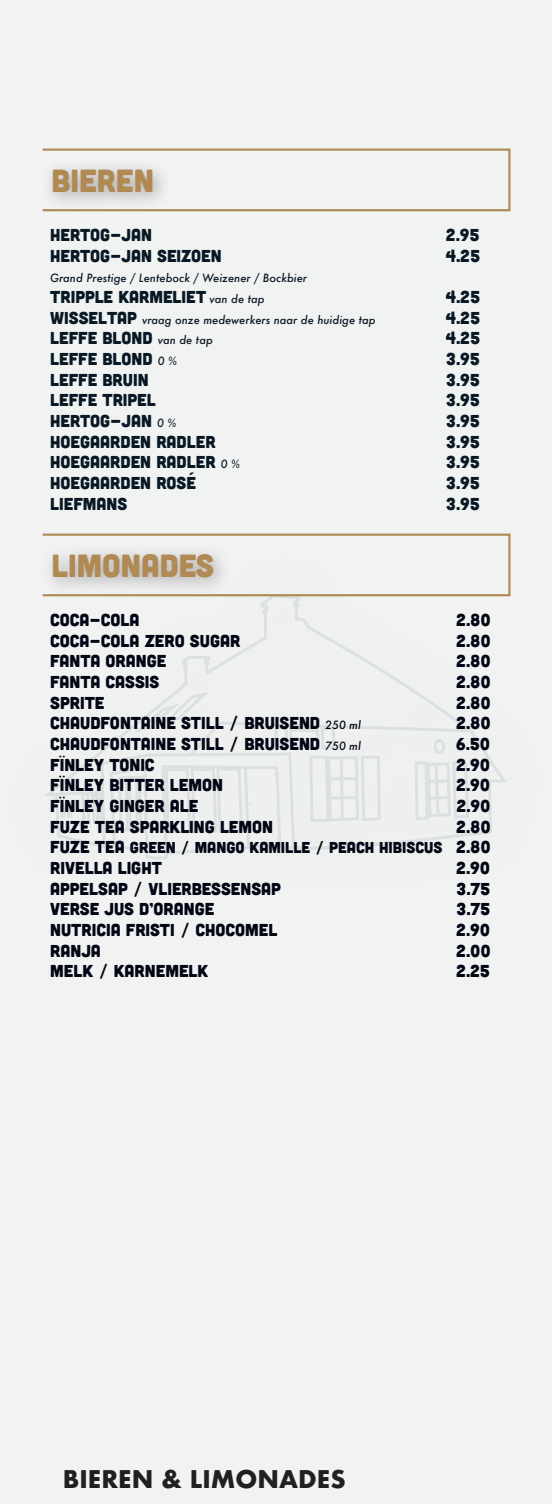
<style>
.page{position:relative;width:552px;height:1504px;background:#fff}
.page>*{position:absolute;margin:0;border:0;box-sizing:border-box;transform-origin:0 0}
.t1{font:32.02px "Cubano";color:#b08953}
.t2{font:700 23.8px "Futura";color:#231f20}
.t3{font:17.15px "Cubano";color:#040515}
.t4{font:17.15px "Cubano";color:#091825}
.t5{font:15.75px "Cubano";color:#040515}
.t6{font:italic 500 11.03px "Futura";color:#091825}
.s1{font-family:"Futura";font-weight:500;font-style:italic;font-size:11.03px}
.s2{font-family:"Cubano";font-weight:400;font-style:normal;font-size:17.15px}
.s3{font-size:17.15px}
</style>
<div class="page">
<div style="left:0;top:0;width:551px;height:1504px;background:#f1f3f2"></div>
<svg style="left:46px;top:596px;width:427px;height:264px"></svg>
<img style="left:42px;top:552px;width:197px;height:56px">
<div style="left:41px;top:533px;width:469px;height:63px;border:2px solid #b08953"></div>
<div style="left:41px;top:148px;width:469px;height:63px;border:2px solid #b08953"></div>
<h1 class="t1" style="left:52px;top:160px;width:104px">BIEREN</h1>
<p class="t4" style="left:50px;top:224px;width:103px">HERTOG-JAN</p>
<p class="t4" style="left:445px;top:224px;width:35px">2.95</p>
<p class="t4" style="left:50px;top:244px;width:173px">HERTOG-JAN SEIZOEN</p>
<p class="t4" style="left:445px;top:244px;width:36px">4.25</p>
<p class="t6" style="left:50px;top:271px;width:258px">Grand Prestige / Lentebock / Weizener / Bockbier</p>
<p class="t4" style="left:50px;top:286px;width:216px">TRIPPLE KARMELIET <span class="s1">van de tap</span></p>
<p class="t4" style="left:445px;top:286px;width:36px">4.25</p>
<p class="t6" style="left:50px;top:312px;width:326px"><span class="s2">WISSELTAP</span> vraag onze medewerkers naar de huidige tap</p>
<p class="t4" style="left:445px;top:306px;width:36px">4.25</p>
<p class="t4" style="left:50px;top:327px;width:164px">LEFFE BLOND <span class="s1">van de tap</span></p>
<p class="t4" style="left:445px;top:327px;width:36px">4.25</p>
<p class="t4" style="left:50px;top:348px;width:128px">LEFFE BLOND <span class="s1">0 %</span></p>
<p class="t4" style="left:445px;top:348px;width:36px">3.95</p>
<p class="t4" style="left:50px;top:368px;width:100px">LEFFE BRUIN</p>
<p class="t4" style="left:445px;top:368px;width:36px">3.95</p>
<p class="t4" style="left:50px;top:389px;width:107px">LEFFE TRIPEL</p>
<p class="t4" style="left:445px;top:389px;width:36px">3.95</p>
<p class="t4" style="left:50px;top:410px;width:127px">HERTOG-JAN <span class="s1">0 %</span></p>
<p class="t4" style="left:445px;top:410px;width:36px">3.95</p>
<p class="t4" style="left:50px;top:430px;width:167px">HOEGAARDEN RADLER</p>
<p class="t4" style="left:445px;top:430px;width:36px">3.95</p>
<p class="t4" style="left:50px;top:451px;width:191px">HOEGAARDEN RADLER <span class="s1">0 %</span></p>
<p class="t4" style="left:445px;top:451px;width:36px">3.95</p>
<p class="t4" style="left:50px;top:472px;width:147px">HOEGAARDEN ROSÉ</p>
<p class="t4" style="left:445px;top:472px;width:36px">3.95</p>
<p class="t4" style="left:50px;top:492px;width:78px">LIEFMANS</p>
<p class="t4" style="left:445px;top:492px;width:36px">3.95</p>
<h1 class="t1" style="left:52px;top:545px;width:164px">LIMONADES</h1>
<p class="t3" style="left:50px;top:609px;width:91px">COCA-COLA</p>
<p class="t3" style="left:455px;top:609px;width:36px">2.80</p>
<p class="t3" style="left:50px;top:629px;width:191px">COCA-COLA ZERO SUGAR</p>
<p class="t3" style="left:455px;top:629px;width:36px">2.80</p>
<p class="t3" style="left:50px;top:650px;width:117px">FANTA ORANGE</p>
<p class="t3" style="left:455px;top:650px;width:36px">2.80</p>
<p class="t3" style="left:50px;top:671px;width:111px">FANTA CASSIS</p>
<p class="t3" style="left:455px;top:671px;width:36px">2.80</p>
<p class="t3" style="left:50px;top:691px;width:56px">SPRITE</p>
<p class="t3" style="left:455px;top:691px;width:36px">2.80</p>
<p class="t3" style="left:50px;top:712px;width:312px">CHAUDFONTAINE STILL / BRUISEND <span class="s1">250 ml</span></p>
<p class="t3" style="left:456px;top:712px;width:36px">2.80</p>
<p class="t3" style="left:50px;top:733px;width:312px">CHAUDFONTAINE STILL / BRUISEND <span class="s1">750 ml</span></p>
<p class="t3" style="left:456px;top:733px;width:36px">6.50</p>
<p class="t3" style="left:50px;top:753px;width:106px">FÏNLEY TONIC</p>
<p class="t3" style="left:455px;top:753px;width:35px">2.90</p>
<p class="t3" style="left:50px;top:774px;width:174px">FÏNLEY BITTER LEMON</p>
<p class="t3" style="left:455px;top:774px;width:35px">2.90</p>
<p class="t3" style="left:50px;top:795px;width:149px">FÏNLEY GINGER ALE</p>
<p class="t3" style="left:456px;top:795px;width:35px">2.90</p>
<p class="t3" style="left:50px;top:815px;width:224px">FUZE TEA SPARKLING LEMON</p>
<p class="t3" style="left:456px;top:815px;width:36px">2.80</p>
<p class="t5" style="left:50px;top:837px;width:441px"><span class="s3">FUZE TEA</span> GREEN / MANGO KAMILLE / PEACH HIBISCUS <span class="s3">2.80</span></p>
<p class="t3" style="left:50px;top:857px;width:113px">RIVELLA LIGHT</p>
<p class="t3" style="left:455px;top:857px;width:35px">2.90</p>
<p class="t3" style="left:50px;top:877px;width:232px">APPELSAP / VLIERBESSENSAP</p>
<p class="t3" style="left:456px;top:877px;width:36px">3.75</p>
<p class="t3" style="left:50px;top:898px;width:165px">VERSE JUS D’ORANGE</p>
<p class="t3" style="left:455px;top:898px;width:36px">3.75</p>
<p class="t3" style="left:50px;top:919px;width:228px">NUTRICIA FRISTI / CHOCOMEL</p>
<p class="t3" style="left:456px;top:919px;width:35px">2.90</p>
<p class="t3" style="left:50px;top:939px;width:52px">RANJA</p>
<p class="t3" style="left:455px;top:939px;width:36px">2.00</p>
<p class="t3" style="left:50px;top:960px;width:159px">MELK / KARNEMELK</p>
<p class="t3" style="left:455px;top:960px;width:35px">2.25</p>
<h2 class="t2" style="left:63px;top:1462px;width:284px">BIEREN &amp; LIMONADES</h2>
</div>
